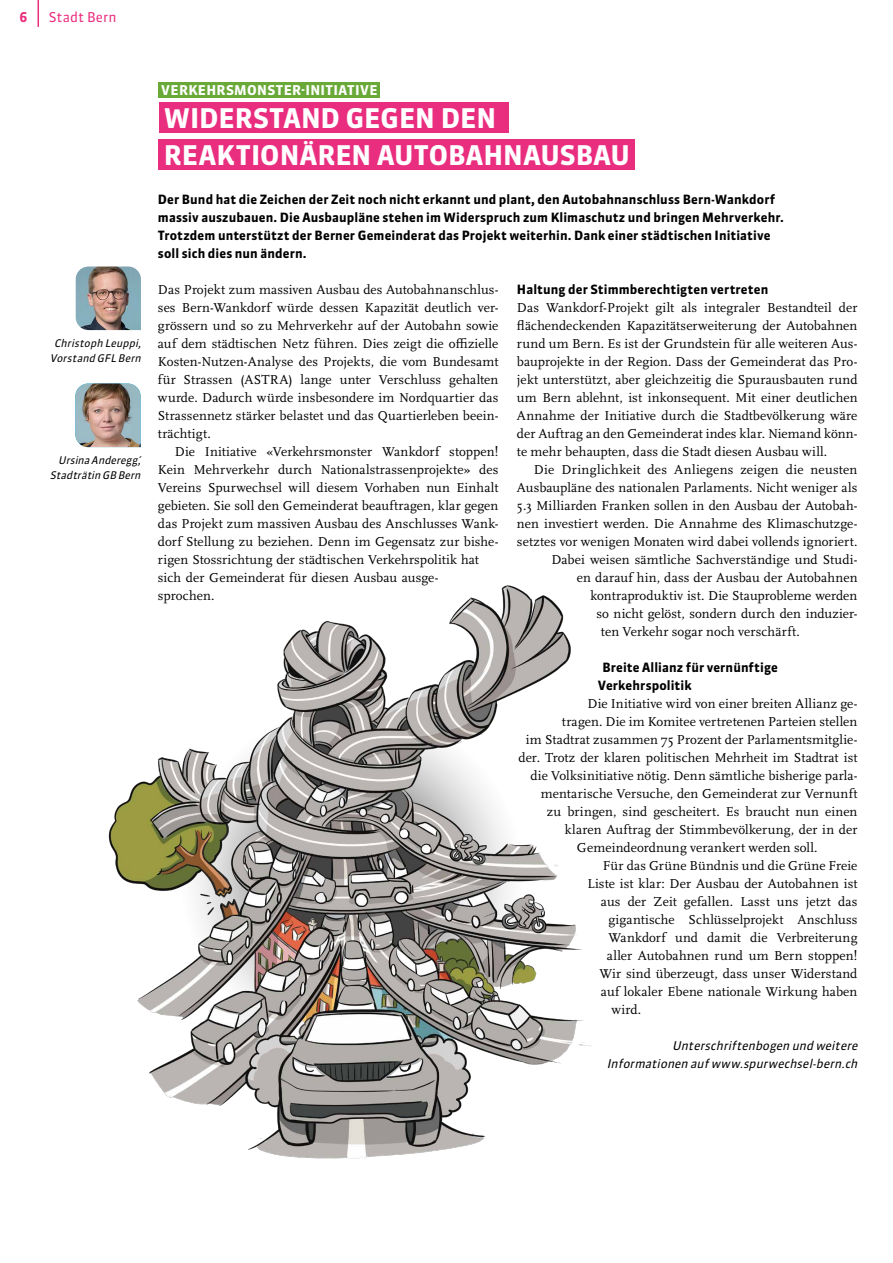
<style>
.page{position:relative;width:893px;height:1263px;background:#fff}
.page>*{position:absolute;margin:0;border:0;box-sizing:border-box;transform-origin:0 0}
.t1{font:700 27px "Sanuk OT";color:#fff}
.t2{font:13.5px/18px "Scala Pro";letter-spacing:.005em;color:#000;text-align:justify}
.t3{font:700 13.5px "Sanuk OT";letter-spacing:.025em;color:#fff}
.t4{font:13.5px "Sanuk OT";letter-spacing:.005em;color:#ea2e7f}
.t5{font:700 13.5px "Sanuk OT";color:#ea2e7f}
.t6{font:700 12.75px/18px "Sanuk OT";letter-spacing:.01em;color:#000}
.t7{font:italic 12px/18px "Sanuk OT";color:#000;text-align:right}
.t8{font:italic 10.5px/15px "Sanuk OT";color:#000;text-align:center}
</style>
<div class="page">
<svg style="left:38px;top:0;width:1px;height:27px"></svg>
<div style="left:159px;top:102px;width:349px;height:31px;background:#ea2e7f"></div>
<div style="left:159px;top:82px;width:221px;height:15px;background:#69a938"></div>
<img style="left:76px;top:266px;width:65px;height:64px">
<div style="left:159px;top:139px;width:476px;height:31px;background:#ea2e7f"></div>
<img style="left:75px;top:383px;width:66px;height:64px">
<img style="left:108px;top:585px;width:483px;height:574px">
<p class="t5" style="left:20px;top:9px;width:10px">6</p>
<p class="t4" style="left:49px;top:9px;width:69px">Stadt Bern</p>
<p class="t8" style="left:50px;top:335px;width:95px">Christoph Leuppi,<br>Vorstand GFL Bern</p>
<p class="t8" style="left:50px;top:452px;width:95px;text-align:right">UrsinaAnderegg,<br>Stadträtin GB Bern</p>
<p class="t8" style="left:136px;top:452px;width:10px">´</p>
<p class="t3" style="left:161px;top:81px;width:218px">VERKEHRSMONSTER-INITIATIVE</p>
<h1 class="t1" style="left:164px;top:101px;width:334px">WIDERSTAND GEGEN DEN</h1>
<h1 class="t1" style="left:164px;top:138px;width:468px">REAKTIONÄREN AUTOBAHNAUSBAU</h1>
<p class="t6" style="left:158px;top:190px;width:627px">Der Bund hat die Zeichen der Zeit noch nicht erkannt und plant, den Autobahnanschluss Bern-Wankdorf massiv auszubauen. Die Ausbaupläne stehen im Widerspruch zum Klimaschutz und bringen Mehrverkehr.<br>Trotzdem unterstützt der Berner Gemeinderat das Projekt weiterhin. Dank einer städtischen Initiative soll sich dies nun ändern.</p>
<p class="t2" style="left:158px;top:280px;width:342px">Das Projekt zum massiven Ausbau des Autobahnanschlus&shy;ses Bern-Wankdorf würde dessen Kapazität deutlich ver&shy;grössern und so zu Mehrverkehr auf der Autobahn sowie auf dem städtischen Netz führen. Dies zeigt die offizielle Kosten-Nutzen-Analyse des Projekts, die vom Bundesamt für Strassen (ASTRA) lange unter Verschluss gehalten wurde. Dadurch würde insbesondere im Nordquartier das Strassennetz stärker belastet und das Quartierleben beein&shy;trächtigt.</p>
<p class="t2" style="left:158px;top:442px;width:342px;text-align:left;text-indent:17px">Die Initiative «Verkehrsmonster Wankdorf stoppen!<br>Kein Mehrverkehr durch Nationalstrassenprojekte» des Vereins Spurwechsel will diesem Vorhaben nun Einhalt gebieten. Sie soll den Gemeinderat beauftragen, klar gegen das Projekt zum massiven Ausbau des Anschlusses Wank&shy;dorf Stellung zu beziehen. Denn im Gegensatz zur bishe&shy;rigen Stossrichtung der städtischen Verkehrspolitik hat sich der Gemeinderat für diesen Ausbau ausge-<br>sprochen.</p>
<p class="t6" style="left:517px;top:280px;width:253px">Haltung der Stimmberechtigten vertreten</p>
<p class="t2" style="left:517px;top:298px;width:342px">Das Wankdorf-Projekt gilt als integraler Bestandteil der flächendeckenden Kapazitätserweiterung der Autobahnen rund um Bern. Es ist der Grundstein für alle weiteren Aus&shy;bauprojekte in der Region. Dass der Gemeinderat das Pro&shy;jekt unterstützt, aber gleichzeitig die Spurausbauten rund um Bern ablehnt, ist inkonsequent. Mit einer deutlichen Annahme der Initiative durch die Stadtbevölkerung wäre der Auftrag an den Gemeinderat indes klar. Niemand könn&shy;te mehr behaupten, dass die Stadt diesen Ausbau will.</p>
<p class="t2" style="left:534px;top:460px;width:325px">Die Dringlichkeit des Anliegens zeigen die neusten</p>
<p class="t2" style="left:517px;top:478px;width:342px">Ausbaupläne des nationalen Parlaments. Nicht weniger als</p>
<p class="t2" style="left:517px;top:496px;width:342px">5.3 Milliarden Franken sollen in den Ausbau der Autobah-</p>
<p class="t2" style="left:517px;top:514px;width:342px">nen investiert werden. Die Annahme des Klimaschutzge-</p>
<p class="t2" style="left:517px;top:532px;width:342px">setztes vor wenigen Monaten wird dabei vollends ignoriert.</p>
<p class="t2" style="left:551px;top:550px;width:308px">Dabei weisen sämtliche Sachverständige und Studi-</p>
<p class="t2" style="left:577px;top:568px;width:282px">en darauf hin, dass der Ausbau der Autobahnen</p>
<p class="t2" style="left:590px;top:586px;width:268px">kontraproduktiv ist. Die Stauprobleme werden</p>
<p class="t2" style="left:596px;top:604px;width:262px">so nicht gelöst, sondern durch den induzier-</p>
<p class="t2" style="left:601px;top:622px;width:200px">ten Verkehr sogar noch verschärft.</p>
<p class="t6" style="left:598px;top:658px;width:181px;text-indent:5px">Breite Allianz für vernünftige<br>Verkehrspolitik</p>
<p class="t2" style="left:587px;top:694px;width:271px">Die Initiative wird von einer breiten Allianz ge-</p>
<p class="t2" style="left:562px;top:712px;width:297px">tragen. Die im Komitee vertretenen Parteien stellen</p>
<p class="t2" style="left:526px;top:730px;width:333px">im Stadtrat zusammen 75 Prozent der Parlamentsmitglie-</p>
<p class="t2" style="left:518px;top:748px;width:341px">der. Trotz der klaren politischen Mehrheit im Stadtrat ist</p>
<p class="t2" style="left:530px;top:766px;width:328px">die Volksinitiative nötig. Denn sämtliche bisherige parla-</p>
<p class="t2" style="left:541px;top:784px;width:318px">mentarische Versuche, den Gemeinderat zur Vernunft</p>
<p class="t2" style="left:547px;top:802px;width:312px">zu bringen, sind gescheitert. Es braucht nun einen</p>
<p class="t2" style="left:565px;top:820px;width:294px">klaren Auftrag der Stimmbevölkerung, der in der</p>
<p class="t2" style="left:577px;top:838px;width:242px">Gemeindeordnung verankert werden soll.</p>
<p class="t2" style="left:603px;top:856px;width:256px">Für das Grüne Bündnis und die Grüne Freie</p>
<p class="t2" style="left:587px;top:874px;width:271px">Liste ist klar: Der Ausbau der Autobahnen ist</p>
<p class="t2" style="left:601px;top:892px;width:258px">aus der Zeit gefallen. Lasst uns jetzt das</p>
<p class="t2" style="left:608px;top:910px;width:251px">gigantische Schlüsselprojekt Anschluss</p>
<p class="t2" style="left:608px;top:928px;width:251px">Wankdorf und damit die Verbreiterung</p>
<p class="t2" style="left:607px;top:946px;width:252px">aller Autobahnen rund um Bern stoppen!</p>
<p class="t2" style="left:599px;top:964px;width:259px">Wir sind überzeugt, dass unser Widerstand</p>
<p class="t2" style="left:601px;top:982px;width:258px">auf lokaler Ebene nationale Wirkung haben</p>
<p class="t2" style="left:611px;top:1000px;width:31px">wird.</p>
<p class="t7" style="left:607px;top:1036px;width:255px">Unterschriftenbogen und weitere<br>Informationen aufwww.spurwechsel-bern.ch</p>
</div>
